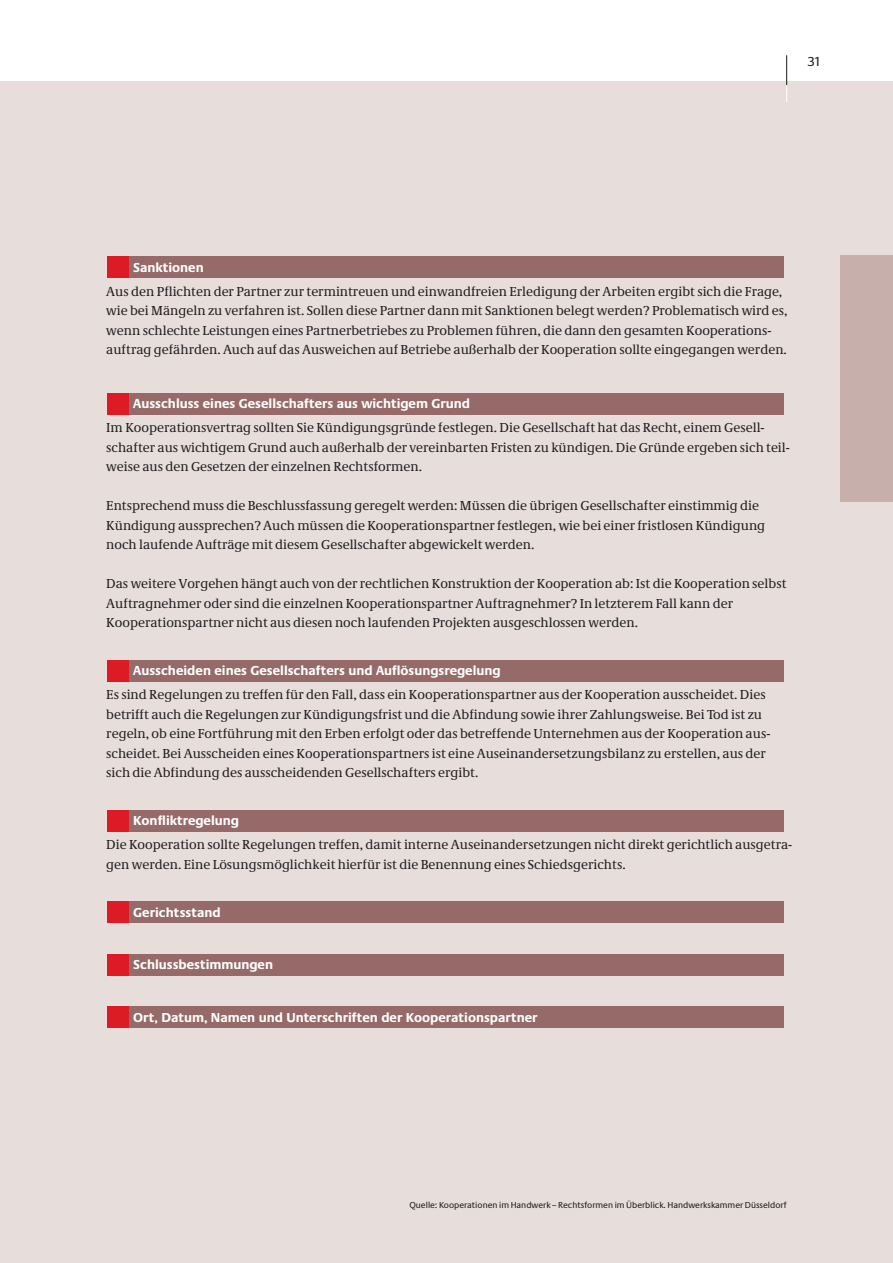
<style>
.page{position:relative;width:893px;height:1263px;background:#fff}
.page>*{position:absolute;margin:0;border:0;box-sizing:border-box;transform-origin:0 0}
.t1{font:13.5px/19.5px "Neue Demos";color:#231f20}
.t2{font:700 13.5px "Neue Praxis";color:#fff}
.t3{font:13.5px "Neue Praxis";color:#231f20}
.t4{font:9px "Neue Praxis";color:#231f20}
</style>
<div class="page">
<div style="left:0;top:82px;width:893px;height:1181px;background:#e7dedc"></div>
<svg style="left:786px;top:85px;width:1px;height:17px"></svg>
<div style="left:840px;top:255px;width:53px;height:247px;background:#c7afac"></div>
<hr style="left:786px;top:55px;width:1px;height:30px;background:#231f20">
<div style="left:108px;top:257px;width:676px;height:21px;background:#966a68"></div>
<div style="left:108px;top:257px;width:21px;height:21px;background:#dd1b24"></div>
<div style="left:108px;top:902px;width:676px;height:21px;background:#966a68"></div>
<div style="left:108px;top:902px;width:21px;height:21px;background:#dd1b24"></div>
<div style="left:108px;top:1007px;width:676px;height:21px;background:#966a68"></div>
<div style="left:108px;top:1007px;width:21px;height:21px;background:#dd1b24"></div>
<div style="left:108px;top:954px;width:676px;height:21px;background:#966a68"></div>
<div style="left:108px;top:954px;width:21px;height:21px;background:#dd1b24"></div>
<div style="left:108px;top:810px;width:676px;height:21px;background:#966a68"></div>
<div style="left:108px;top:810px;width:21px;height:21px;background:#dd1b24"></div>
<div style="left:108px;top:660px;width:676px;height:21px;background:#966a68"></div>
<div style="left:108px;top:660px;width:21px;height:21px;background:#dd1b24"></div>
<div style="left:108px;top:393px;width:676px;height:21px;background:#966a68"></div>
<div style="left:108px;top:393px;width:21px;height:21px;background:#dd1b24"></div>
<p class="t3" style="left:808px;top:57px;width:13px">31</p>
<p class="t2" style="left:133px;top:262px;width:72px">Sanktionen</p>
<p class="t1" style="left:106px;top:283px;width:683px">Aus den Pflichten der Partner zur termintreuen und einwandfreien Erledigung der Arbeiten ergibt sich die Frage, wie bei Mängeln zu verfahren ist. Sollen diese Partner dann mit Sanktionen belegt werden? Problematisch wird es, wenn schlechte Leistungen eines Partnerbetriebes zu Problemen führen, die dann den gesamten Kooperations - auftrag gefährden. Auch auf das Ausweichen auf Betriebe außerhalb der Kooperation sollte eingegangen werden.</p>
<p class="t2" style="left:133px;top:399px;width:338px">Ausschluss eines Gesellschafters aus wichtigem Grund</p>
<p class="t1" style="left:106px;top:419px;width:685px">Im Kooperationsvertrag sollten Sie Kündigungsgründe festlegen. Die Gesellschaft hat das Recht, einem Gesell - schafter aus wichtigem Grund auch außerhalb der vereinbarten Fristen zu kündigen. Die Gründe ergeben sich teil&shy;weise aus den Gesetzen der einzelnen Rechtsformen.</p>
<p class="t1" style="left:106px;top:497px;width:660px">Entsprechend muss die Beschlussfassung geregelt werden: Müssen die übrigen Gesellschafter einstimmig die<br>Kündigung aussprechen? Auch müssen die Kooperationspartner festlegen, wie bei einer fristlosen Kündigung noch laufende Aufträge mit diesem Gesellschafter abgewickelt werden.</p>
<p class="t1" style="left:106px;top:575px;width:682px">Das weitere Vorgehen hängt auch von der rechtlichen Konstruktion der Kooperation ab: Ist die Kooperation selbst<br>Auftragnehmer oder sind die einzelnen Kooperationspartner Auftragnehmer? In letzterem Fall kann der<br>Kooperationspartner nicht aus diesen noch laufenden Projekten ausgeschlossen werden.</p>
<p class="t2" style="left:133px;top:666px;width:369px">Ausscheiden eines Gesellschafters und Auflösungsregelung</p>
<p class="t1" style="left:106px;top:686px;width:665px">Es sind Regelungen zu treffen für den Fall, dass ein Kooperationspartner aus der Kooperation ausscheidet. Dies betrifft auch die Regelungen zur Kündigungsfrist und die Abfindung sowie ihrer Zahlungsweise. Bei Tod ist zu regeln, ob eine Fortführung mit den Erben erfolgt oder das betreffende Unternehmen aus der Kooperation aus&shy;scheidet. Bei Ausscheiden eines Kooperationspartners ist eine Auseinandersetzungsbilanz zu erstellen, aus der sich die Abfindung des ausscheidenden Gesellschafters ergibt.</p>
<p class="t2" style="left:133px;top:816px;width:107px">Konfliktregelung</p>
<p class="t1" style="left:106px;top:836px;width:687px">Die Kooperation sollte Regelungen treffen, damit interne Auseinandersetzungen nicht direkt gerichtlich ausgetra&shy;gen werden. Eine Lösungsmöglichkeit hierfür ist die Benennung eines Schiedsgerichts.</p>
<p class="t2" style="left:133px;top:907px;width:89px">Gerichtsstand</p>
<p class="t2" style="left:133px;top:960px;width:141px">Schlussbestimmungen</p>
<p class="t2" style="left:133px;top:1012px;width:406px">Ort, Datum, Namen und Unterschriften der Kooperationspartner</p>
<p class="t4" style="left:409px;top:1201px;width:379px">Quelle: Kooperationen im Handwerk – Rechtsformen im Überblick. Handwerkskammer Düsseldorf</p>
</div>
